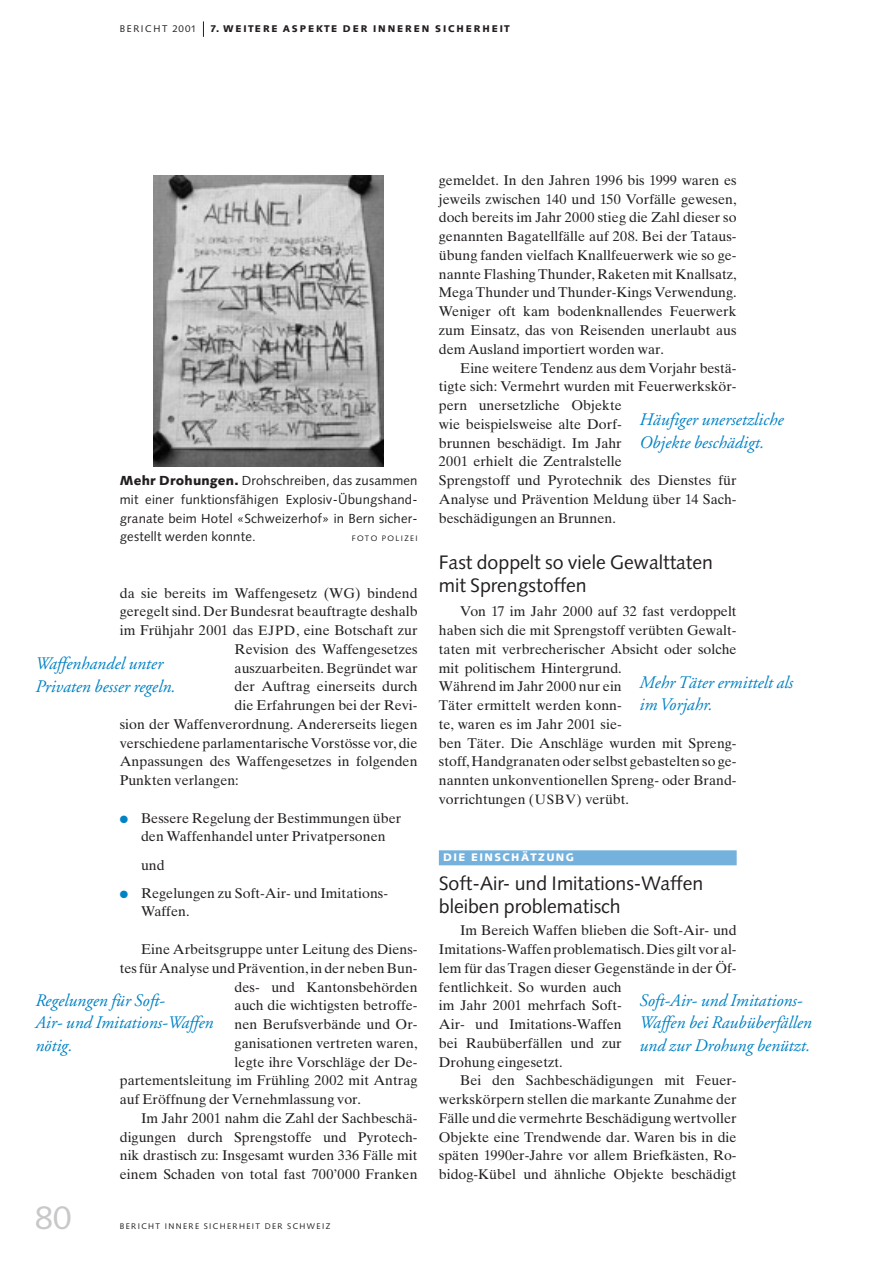
<style>
.page{position:relative;width:893px;height:1262px;background:#fff}
.page>*{position:absolute;margin:0;border:0;box-sizing:border-box;transform-origin:0 0}
.t1{font:33px "Syntax";color:#c7c8ca}
.t2{font:19.5px/23.2px "Syntax";color:#231f20}
.t3{font:italic 17.7px/22.5px "Adobe Garamond";color:#0082c5}
.t4{font:14.1px/18.8px "Times Ten";color:#231f20}
.t5{font:13.2px/18.8px "Syntax";letter-spacing:.015em;color:#231f20;text-align:justify}
.t6{font:900 10.95px "Syntax";letter-spacing:.13em;color:#fff}
.t7{font:900 9.75px "Syntax";letter-spacing:.195em;color:#231f20}
.t8{font:9.75px "Syntax";letter-spacing:.165em;color:#231f20}
.t9{font:8.25px "Syntax";letter-spacing:.165em;color:#231f20}
.t10{font:7.95px "Syntax";letter-spacing:.165em;color:#231f20}
.s1{font-weight:900}
.s2{font-size:13.5px}
.s3{color:#0082c5}
</style>
<div class="page">
<svg style="left:203px;top:21px;width:1px;height:16px"></svg>
<div style="left:439px;top:850px;width:297px;height:15px;background:#74b1dd"></div>
<img style="left:154px;top:175px;width:229px;height:291px">
<p class="t8" style="left:120px;top:25px;width:78px">BERICHT 2001</p>
<p class="t7" style="left:210px;top:25px;width:301px">7. WEITERE ASPEKTE DER INNEREN SICHERHEIT</p>
<p class="t5" style="left:120px;top:472px;width:299px"><span class="s1">Mehr Drohungen.</span> Drohschreiben, das zusammen mit einer funktionsfähigen Explosiv-Übungshand&shy;granate beim Hotel «Schweizerhof» in Bern sicher&shy;gestellt werden konnte.</p>
<p class="t10" style="left:352px;top:535px;width:67px">FOTO POLIZEI</p>
<p class="t4" style="left:120px;top:585px;width:299px">da sie bereits im Waffengesetz (WG) bindend</p>
<p class="t4" style="left:120px;top:603px;width:299px">geregelt sind. Der Bundesrat beauftragte deshalb</p>
<p class="t4" style="left:120px;top:622px;width:299px">im Frühjahr 2001 das <span class="s2">EJPD</span>, eine Botschaft zur</p>
<p class="t4" style="left:235px;top:641px;width:184px">Revision des Waffengesetzes</p>
<p class="t4" style="left:235px;top:660px;width:184px">auszuarbeiten. Begründet war</p>
<p class="t4" style="left:235px;top:678px;width:184px">der Auftrag einerseits durch</p>
<p class="t4" style="left:235px;top:697px;width:184px">die Erfahrungen bei der Revi-</p>
<p class="t4" style="left:120px;top:716px;width:299px">sion der Waffenverordnung. Andererseits liegen</p>
<p class="t4" style="left:120px;top:735px;width:299px">verschiedene parlamentarische Vorstösse vor, die</p>
<p class="t4" style="left:120px;top:753px;width:299px">Anpassungen des Waffengesetzes in folgenden</p>
<p class="t4" style="left:120px;top:772px;width:120px">Punkten verlangen:</p>
<p class="t4" style="left:120px;top:810px;width:283px;text-align:center"><span class="s3">●</span> Bessere Regelung der Bestimmungen über den Waffenhandel unter Privatpersonen</p>
<p class="t4" style="left:141px;top:856px;width:25px">und</p>
<p class="t4" style="left:141px;top:885px;width:248px;text-indent:-21px"><span class="s3">●</span> Regelungen zu Soft-Air- und Imitations-<br>Waffen.</p>
<p class="t4" style="left:141px;top:941px;width:278px">Eine Arbeitsgruppe unter Leitung des Diens-</p>
<p class="t4" style="left:120px;top:960px;width:299px">tes für Analyse und Prävention, in der neben Bun-</p>
<p class="t4" style="left:235px;top:978px;width:184px">des- und Kantonsbehörden</p>
<p class="t4" style="left:235px;top:997px;width:184px">auch die wichtigsten betroffe-</p>
<p class="t4" style="left:235px;top:1016px;width:184px">nen Berufsverbände und Or-</p>
<p class="t4" style="left:235px;top:1035px;width:184px">ganisationen vertreten waren,</p>
<p class="t4" style="left:235px;top:1053px;width:184px">legte ihre Vorschläge der De-</p>
<p class="t4" style="left:120px;top:1072px;width:299px">partementsleitung im Frühling 2002 mit Antrag</p>
<p class="t4" style="left:120px;top:1091px;width:243px">auf Eröffnung der Vernehmlassung vor.</p>
<p class="t4" style="left:141px;top:1110px;width:278px">Im Jahr 2001 nahm die Zahl der Sachbeschä-</p>
<p class="t4" style="left:120px;top:1128px;width:299px">digungen durch Sprengstoffe und Pyrotech-</p>
<p class="t4" style="left:120px;top:1147px;width:299px">nik drastisch zu: Insgesamt wurden 336 Fälle mit</p>
<p class="t4" style="left:120px;top:1166px;width:299px">einem Schaden von total fast 700’000 Franken</p>
<p class="t3" style="left:35px;top:654px;width:142px">Waffenhandel unter<br>Privaten besser regeln.</p>
<p class="t3" style="left:35px;top:990px;width:179px">Regelungen für Soft-<br>Air- und Imitations-Waffen nötig.</p>
<h1 class="t1" style="left:35px;top:1204px;width:38px">80</h1>
<p class="t9" style="left:120px;top:1223px;width:212px">BERICHT INNERE SICHERHEIT DER SCHWEIZ</p>
<p class="t4" style="left:439px;top:172px;width:299px;text-align:justify">gemeldet. In den Jahren 1996 bis 1999 waren es jeweils zwischen 140 und 150 Vorfälle gewesen, doch bereits im Jahr 2000 stieg die Zahl dieser so genannten Bagatellfälle auf 208. Bei der Tataus&shy;übung fanden vielfach Knallfeuerwerk wie so ge&shy;nannte Flashing Thunder, Raketen mit Knallsatz, Mega Thunder und Thunder-Kings Verwendung.<br>Weniger oft kam bodenknallendes Feuerwerk zum Einsatz, das von Reisenden unerlaubt aus dem Ausland importiert worden war.</p>
<p class="t4" style="left:439px;top:360px;width:299px;text-indent:21px">Eine weitere Tendenz aus dem Vorjahr bestä&shy;tigte sich: Vermehrt wurden mit Feuerwerkskör&shy;pern unersetzliche Objekte<br>wie beispielsweise alte Dorf-<br>brunnen beschädigt. Im Jahr<br>2001 erhielt die Zentralstelle<br>Sprengstoff und Pyrotechnik des Dienstes für Analyse und Prävention Meldung über 14 Sach&shy;beschädigungen an Brunnen.</p>
<h2 class="t2" style="left:439px;top:553px;width:276px">Fast doppelt so viele Gewalttaten mit Sprengstoffen</h2>
<p class="t4" style="left:439px;top:603px;width:299px;text-indent:21px">Von 17 im Jahr 2000 auf 32 fast verdoppelt haben sich die mit Sprengstoff verübten Gewalt&shy;taten mit verbrecherischer Absicht oder solche mit politischem Hintergrund.<br>Während im Jahr 2000 nur ein<br>Täter ermittelt werden konn-<br>te, waren es im Jahr 2001 sie-<br>ben Täter. Die Anschläge wurden mit Spreng&shy;stoff, Handgranaten oder selbst gebastelten so ge&shy;nannten unkonventionellen Spreng- oder Brand&shy;vorrichtungen <span class="s2">(USBV)</span> verübt.</p>
<p class="t3" style="left:638px;top:410px;width:146px">Häufiger unersetzliche<br>Objekte beschädigt.</p>
<p class="t3" style="left:638px;top:672px;width:155px">Mehr Täter ermittelt als im Vorjahr.</p>
<p class="t6" style="left:443px;top:853px;width:132px">DIE EINSCHÄTZUNG</p>
<h2 class="t2" style="left:439px;top:873px;width:266px">Soft-Air- und Imitations-Waffen bleiben problematisch</h2>
<p class="t4" style="left:439px;top:922px;width:299px;text-indent:21px">Im Bereich Waffen blieben die Soft-Air- und Imitations-Waffen problematisch.Dies gilt vor al&shy;lem für das Tragen dieser Gegenstände in der Öf&shy;fentlichkeit. So wurden auch<br>im Jahr 2001 mehrfach Soft-<br>Air- und Imitations-Waffen<br>bei Raubüberfällen und zur<br>Drohung eingesetzt.</p>
<p class="t4" style="left:439px;top:1072px;width:299px;text-align:justify;text-indent:21px">Bei den Sachbeschädigungen mit Feuer&shy;werkskörpern stellen die markante Zunahme der Fälle und die vermehrte Beschädigung wertvoller Objekte eine Trendwende dar. Waren bis in die späten 1990er-Jahre vor allem Briefkästen, Ro&shy;bidog-Kübel und ähnliche Objekte beschädigt</p>
<p class="t3" style="left:638px;top:990px;width:174px">Soft-Air- und Imitations-<br>Waffen bei Raubüberfällen und zur Drohung benützt.</p>
</div>
